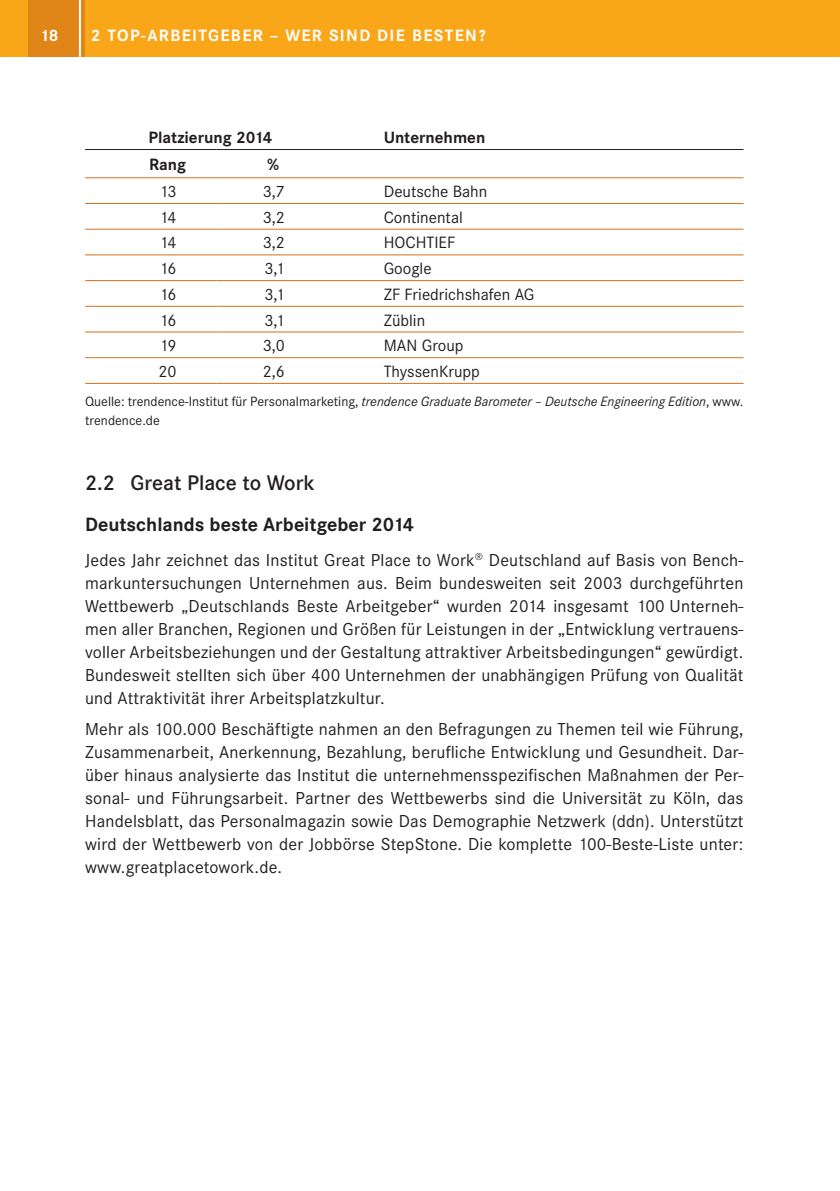
<style>
.page{position:relative;width:840px;height:1191px;background:#fff}
.page>*{position:absolute;margin:0;border:0;box-sizing:border-box;transform-origin:0 0}
.t1{font:600 22px "Corporate S";color:#221e1f}
.t2{font:700 20px "Corporate S";color:#221e1f}
.t3{font:18px/23px "Corporate S";letter-spacing:.01em;color:#221e1f;text-align:justify}
.t4{font:17px "Corporate S";color:#221e1f}
.t5{font:700 17px "Corporate S";letter-spacing:.08em;color:#fff}
.t6{font:700 17px "Corporate S";color:#221e1f}
.t7{font:14px/19px "Corporate S";color:#221e1f}
.s1{font-style:italic}
</style>
<div class="page">
<div style="left:0;top:0;width:839px;height:57px;background:#faa619"></div>
<div style="left:28px;top:0;width:57px;height:57px;background:#e08619"></div>
<hr style="left:79px;top:0;width:2px;height:57px;background:#fff">
<hr style="left:85px;top:149px;width:131px;height:1px;background:#221e1f">
<hr style="left:216px;top:149px;width:527px;height:1px;background:#221e1f">
<hr style="left:85px;top:203px;width:131px;height:1px;background:#d47119">
<hr style="left:216px;top:203px;width:527px;height:1px;background:#d47119">
<hr style="left:85px;top:229px;width:131px;height:1px;background:#d47119">
<hr style="left:216px;top:229px;width:527px;height:1px;background:#d47119">
<hr style="left:85px;top:254px;width:131px;height:1px;background:#d47119">
<hr style="left:216px;top:254px;width:527px;height:1px;background:#d47119">
<hr style="left:85px;top:280px;width:131px;height:1px;background:#d47119">
<hr style="left:216px;top:280px;width:527px;height:1px;background:#d47119">
<hr style="left:85px;top:306px;width:131px;height:1px;background:#d47119">
<hr style="left:216px;top:306px;width:527px;height:1px;background:#d47119">
<hr style="left:85px;top:331px;width:131px;height:1px;background:#d47119">
<hr style="left:216px;top:331px;width:527px;height:1px;background:#d47119">
<hr style="left:85px;top:357px;width:131px;height:1px;background:#d47119">
<hr style="left:216px;top:357px;width:527px;height:1px;background:#d47119">
<hr style="left:85px;top:177px;width:131px;height:1px;background:#d47119">
<hr style="left:216px;top:177px;width:527px;height:1px;background:#d47119">
<hr style="left:85px;top:383px;width:131px;height:1px;background:#d47119">
<hr style="left:216px;top:383px;width:527px;height:1px;background:#d47119">
<p class="t5" style="left:40px;top:29px;width:20px">18</p>
<p class="t5" style="left:91px;top:29px;width:396px">2 TOP-ARBEITGEBER – WER SIND DIE BESTEN?</p>
<p class="t6" style="left:148px;top:131px;width:125px">Platzierung 2014</p>
<p class="t6" style="left:383px;top:131px;width:103px">Unternehmen</p>
<p class="t6" style="left:149px;top:158px;width:38px">Rang</p>
<p class="t6" style="left:267px;top:158px;width:14px">%</p>
<p class="t4" style="left:159px;top:185px;width:19px">13</p>
<p class="t4" style="left:262px;top:185px;width:24px">3,7</p>
<p class="t4" style="left:383px;top:185px;width:105px">Deutsche Bahn</p>
<p class="t4" style="left:159px;top:211px;width:19px">14</p>
<p class="t4" style="left:262px;top:211px;width:24px">3,2</p>
<p class="t4" style="left:383px;top:211px;width:81px">Continental</p>
<p class="t4" style="left:159px;top:237px;width:19px">14</p>
<p class="t4" style="left:262px;top:237px;width:24px">3,2</p>
<p class="t4" style="left:383px;top:237px;width:73px">HOCHTIEF</p>
<p class="t4" style="left:159px;top:262px;width:19px">16</p>
<p class="t4" style="left:264px;top:262px;width:22px">3,1</p>
<p class="t4" style="left:383px;top:262px;width:49px">Google</p>
<p class="t4" style="left:159px;top:288px;width:19px">16</p>
<p class="t4" style="left:264px;top:288px;width:22px">3,1</p>
<p class="t4" style="left:383px;top:288px;width:152px">ZF Friedrichshafen AG</p>
<p class="t4" style="left:159px;top:314px;width:19px">16</p>
<p class="t4" style="left:264px;top:314px;width:22px">3,1</p>
<p class="t4" style="left:383px;top:314px;width:43px">Züblin</p>
<p class="t4" style="left:159px;top:339px;width:19px">19</p>
<p class="t4" style="left:262px;top:339px;width:24px">3,0</p>
<p class="t4" style="left:383px;top:339px;width:81px">MAN Group</p>
<p class="t4" style="left:158px;top:365px;width:20px">20</p>
<p class="t4" style="left:262px;top:365px;width:24px">2,6</p>
<p class="t4" style="left:383px;top:365px;width:98px">ThyssenKrupp</p>
<p class="t7" style="left:85px;top:393px;width:659px">Quelle: trendence-Institut für Personalmarketing, <span class="s1">trendence Graduate Barometer – Deutsche Engineering Edition</span>, www. trendence.de</p>
<p class="t1" style="left:85px;top:475px;width:231px">2.2 Great Place to Work</p>
<p class="t2" style="left:85px;top:517px;width:330px">Deutschlands beste Arbeitgeber 2014</p>
<p class="t3" style="left:85px;top:550px;width:659px">Jedes Jahr zeichnet das Institut Great Place to Work<sup>®</sup> Deutschland auf Basis von Bench&shy;markuntersuchungen Unternehmen aus. Beim bundesweiten seit 2003 durchgeführten Wettbewerb „Deutschlands Beste Arbeitgeber“ wurden 2014 insgesamt 100 Unterneh&shy;men aller Branchen, Regionen und Größen für Leistungen in der „Entwicklung vertrauens&shy;voller Arbeitsbeziehungen und der Gestaltung attraktiver Arbeitsbedingungen“ gewürdigt.<br>Bundesweit stellten sich über 400 Unternehmen der unabhängigen Prüfung von Qualität und Attraktivität ihrer Arbeitsplatzkultur.</p>
<p class="t3" style="left:85px;top:719px;width:659px">Mehr als 100.000 Beschäftigte nahmen an den Befragungen zu Themen teil wie Führung, Zusammenarbeit, Anerkennung, Bezahlung, berufliche Entwicklung und Gesundheit. Dar&shy;über hinaus analysierte das Institut die unternehmensspezifischen Maßnahmen der Per&shy;sonal- und Führungsarbeit. Partner des Wettbewerbs sind die Universität zu Köln, das Handelsblatt, das Personalmagazin sowie Das Demographie Netzwerk (ddn). Unterstützt wird der Wettbewerb von der Jobbörse Step Stone. Die komplette 100-Beste-Liste unter: www.greatplacetowork.de.</p>
</div>
